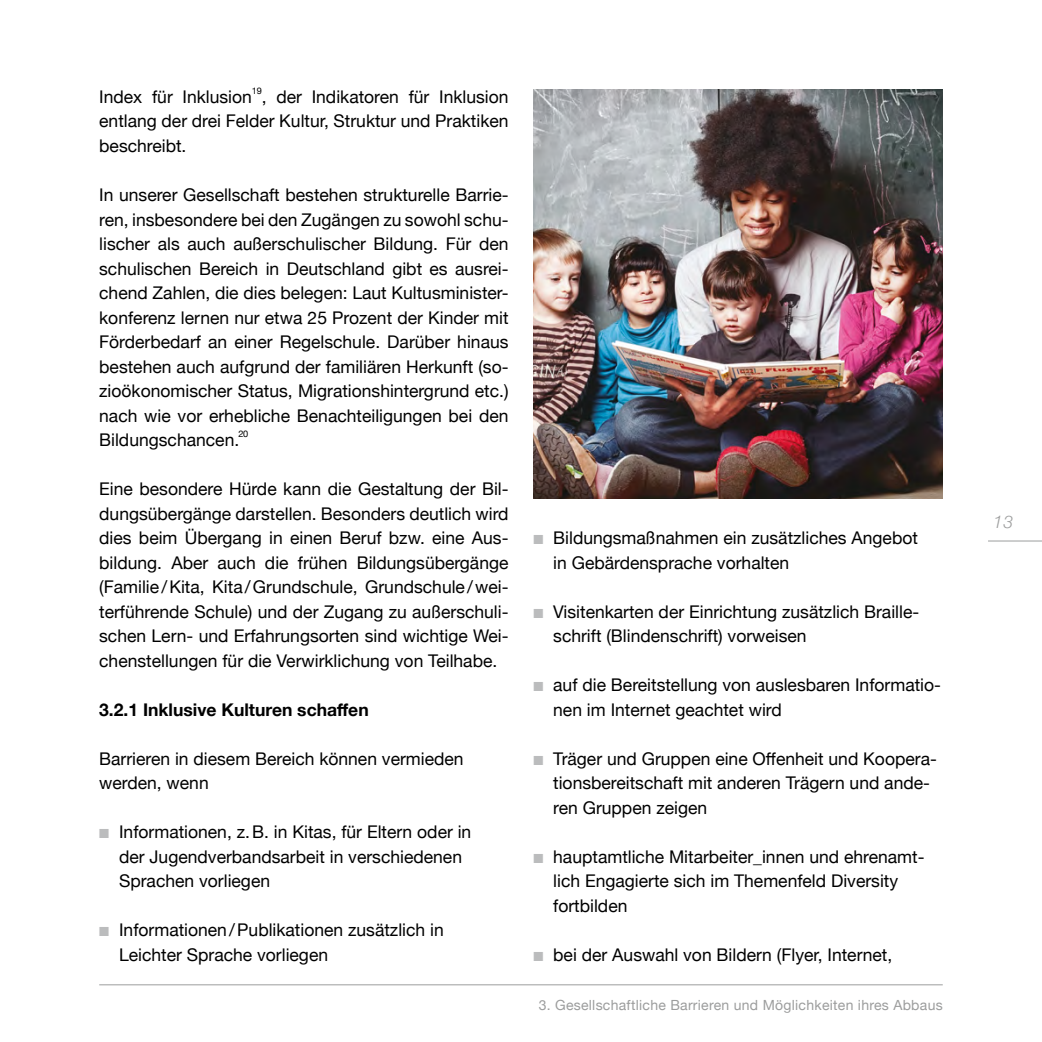
<style>
.page{position:relative;width:1042px;height:1042px;background:#fff}
.page>*{position:absolute;margin:0;border:0;box-sizing:border-box;transform-origin:0 0}
.t1{font:17.5px/24.5px "Helvetica Neue";color:#000}
.t2{font:700 17.5px "Helvetica Neue";color:#000}
.t3{font:italic 300 17.5px "Helvetica Neue";color:#9c9d9d}
.t4{font:14px "Helvetica Neue";letter-spacing:.02em;color:#9c9d9d}
.t5{font:13.12px "Zapf Dingbats ITC";color:#bbbcbd}
.t6{font:9.1px "Helvetica Neue";color:#000}
.s1{color:#bbbcbd}
</style>
<div class="page">
<hr style="left:988px;top:540px;width:54px;height:1px;background:#9c9d9d">
<hr style="left:99px;top:984px;width:844px;height:1px;background:#9c9d9d">
<img style="left:533px;top:89px;width:410px;height:410px">
<p class="t1" style="left:99px;top:85px;width:154px">Index für Inklusion</p>
<p class="t6" style="left:252px;top:84px;width:11px">19</p>
<p class="t1" style="left:99px;top:85px;width:411px;text-align:justify;text-indent:162px">, der Indikatoren für Inklusion entlang der drei Felder Kultur, Struktur und Praktiken beschreibt.</p>
<p class="t1" style="left:99px;top:183px;width:411px;text-align:justify">In unserer Gesellschaft bestehen strukturelle Barrie&shy;ren, insbesondere bei den Zugängen zu sowohl schu&shy;lischer als auch außerschulischer Bildung. Für den schulischen Bereich in Deutschland gibt es ausrei&shy;chend Zahlen, die dies belegen: Laut Kultusminister&shy;konferenz lernen nur etwa 25 Prozent der Kinder mit Förderbedarf an einer Regelschule. Darüber hinaus bestehen auch aufgrund der familiären Herkunft (so&shy;zioökonomischer Status, Migrationshintergrund etc.) nach wie vor erhebliche Benachteiligungen bei den Bildungschancen.</p>
<p class="t6" style="left:238px;top:427px;width:11px">20</p>
<p class="t1" style="left:99px;top:477px;width:411px;text-align:justify">Eine besondere Hürde kann die Gestaltung der Bil&shy;dungsübergänge darstellen. Besonders deutlich wird dies beim Übergang in einen Beruf bzw. eine Aus&shy;bildung. Aber auch die frühen Bildungsübergänge (Familie/Kita, Kita/Grundschule, Grundschule/wei&shy;terführende Schule) und der Zugang zu außerschuli&shy;schen Lern- und Erfahrungsorten sind wichtige Wei&shy;chenstellungen für die Verwirklichung von Teilhabe.</p>
<h3 class="t2" style="left:99px;top:695px;width:271px">3.2.1 Inklusive Kulturen schaffen</h3>
<p class="t1" style="left:99px;top:747px;width:366px">Barrieren in diesem Bereich können vermieden werden, wenn</p>
<p class="t1" style="left:119px;top:820px;width:354px;text-indent:-20px"><span class="s1">■</span> Informationen, z.B. in Kitas, für Eltern oder in der Jugendverbandsarbeit in verschiedenen<br>Sprachen vorliegen</p>
<p class="t1" style="left:119px;top:918px;width:326px;text-indent:-20px"><span class="s1">■</span> Informationen/Publikationen zusätzlich in<br>Leichter Sprache vorliegen</p>
<p class="t1" style="left:553px;top:526px;width:366px;text-indent:-20px"><span class="s1">■</span> Bildungsmaßnahmen ein zusätzliches Angebot in Gebärdensprache vorhalten</p>
<p class="t5" style="left:533px;top:607px;width:11px">■</p>
<p class="t1" style="left:553px;top:600px;width:367px">Visitenkarten der Einrichtung zusätzlich Braille&shy;schrift (Blindenschrift) vorweisen</p>
<p class="t1" style="left:553px;top:673px;width:389px">auf die Bereitstellung von auslesbaren Informatio&shy;nen im Internet geachtet wird</p>
<p class="t1" style="left:553px;top:747px;width:385px">Träger und Gruppen eine Offenheit und Koopera&shy;tionsbereitschaft mit anderen Trägern und ande&shy;ren Gruppen zeigen</p>
<p class="t1" style="left:553px;top:845px;width:373px">hauptamtliche Mitarbeiter_innen und ehrenamt&shy;lich Engagierte sich im Themenfeld Diversity fortbilden</p>
<p class="t1" style="left:553px;top:943px;width:340px">bei der Auswahl von Bildern (Flyer, Internet,</p>
<p class="t5" style="left:533px;top:680px;width:11px">■</p>
<p class="t5" style="left:533px;top:754px;width:11px">■</p>
<p class="t5" style="left:533px;top:852px;width:11px">■</p>
<p class="t5" style="left:533px;top:950px;width:11px">■</p>
<p class="t4" style="left:539px;top:994px;width:405px">3. Gesellschaftliche Barrieren und Möglichkeiten ihres Abbaus</p>
<p class="t3" style="left:993px;top:508px;width:22px">13</p>
</div>
